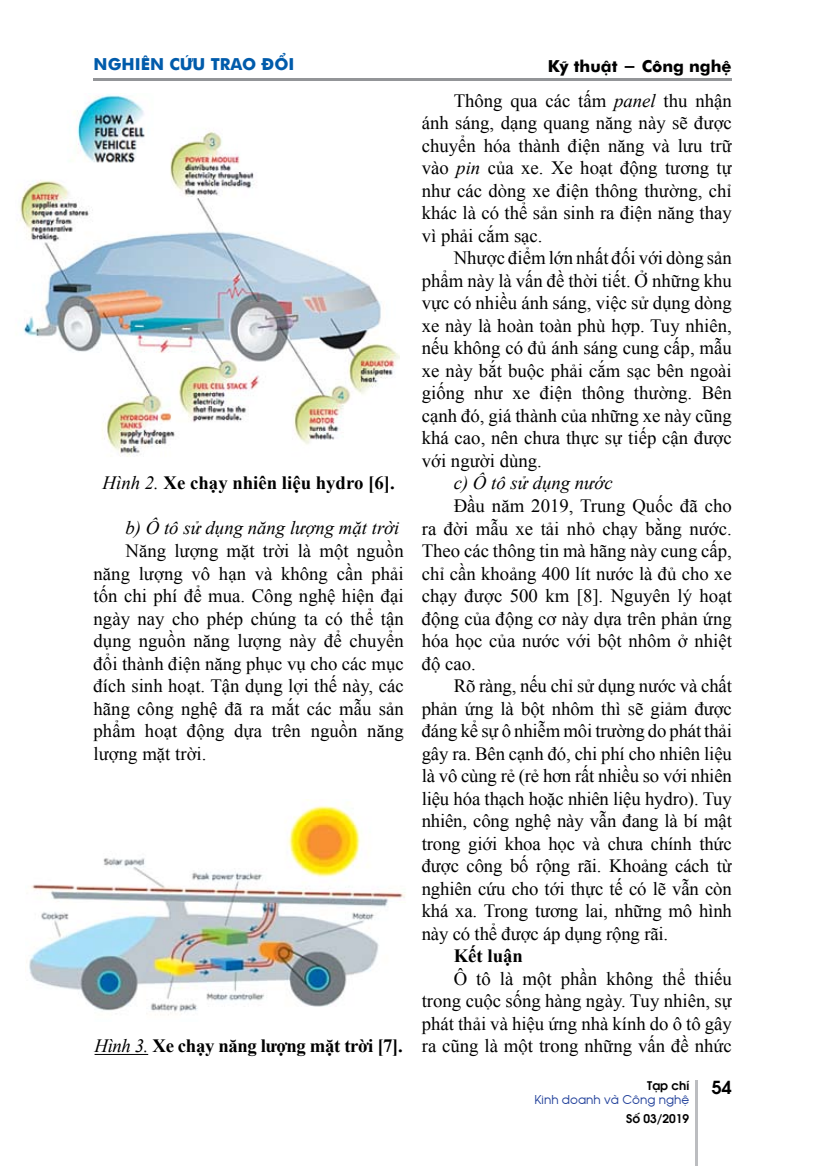
<style>
.page{position:relative;width:817px;height:1166px;background:#fff}
.page>*{position:absolute;margin:0;border:0;box-sizing:border-box;transform-origin:0 0}
.t1{font:18.75px/22.5px "Times New Roman";color:#000;text-align:justify}
.t2{font:italic 18.75px "Times New Roman";color:#000}
.t3{font:700 18.75px "Times New Roman";color:#000}
.t4{font:700 18.75px "Times New Roman";letter-spacing:-.02em;color:#000}
.t5{font:700 16.5px "Futura";color:#005bab}
.t6{font:700 16.5px "Futura";color:#000}
.t7{font:12px/14.4px "Avant Garde";color:#21409a}
.t8{font:600 12px "Avant Garde";color:#000}
.s1{font-weight:400;font-style:italic}
.s2{font-style:italic}
.s3{font-weight:600;color:#000}
.s4{font-weight:600;font-size:18px;color:#000}
</style>
<div class="page">
<hr style="left:94px;top:79px;width:637px;height:2px;background:#939598">
<hr style="left:695px;top:1080px;width:2px;height:85px;background:#bcbdc0">
<hr style="left:94px;top:1053px;width:54px;height:1px;background:#000">
<img style="left:19px;top:94px;width:381px;height:363px">
<img style="left:29px;top:799px;width:376px;height:217px">
<p class="t5" style="left:94px;top:52px;width:202px">NGHIÊN CỨU TRAO ĐỔI</p>
<p class="t6" style="left:547px;top:54px;width:185px">Kỹ thuật - Công nghệ</p>
<p class="t3" style="left:103px;top:470px;width:293px"><span class="s1">Hình 2.</span> Xe chạy nhiên liệu hydro [6].</p>
<p class="t2" style="left:125px;top:515px;width:275px">b) Ô tô sử dụng năng lượng mặt trời</p>
<p class="t1" style="left:94px;top:539px;width:311px;text-indent:32px">Năng lượng mặt trời là một nguồn năng lượng vô hạn và không cần phải tốn chi phí để mua. Công nghệ hiện đại ngày nay cho phép chúng ta có thể tận dụng nguồn năng lượng này để chuyển đổi thành điện năng phục vụ cho các mục đích sinh hoạt. Tận dụng lợi thế này, các hãng công nghệ đã ra mắt các mẫu sản phẩm hoạt động dựa trên nguồn năng lượng mặt trời.</p>
<p class="t4" style="left:94px;top:1032px;width:310px"><span class="s1">Hình 3.</span> Xe chạy năng lượng mặt trời [7].</p>
<p class="t1" style="left:421px;top:89px;width:311px;text-indent:32px">Thông qua các tấm <span class="s2">panel</span> thu nhận ánh sáng, dạng quang năng này sẽ được chuyển hóa thành điện năng và lưu trữ vào <span class="s2">pin</span> của xe. Xe hoạt động tương tự như các dòng xe điện thông thường, chỉ khác là có thể sản sinh ra điện năng thay vì phải cắm sạc.</p>
<p class="t1" style="left:421px;top:246px;width:311px;text-indent:32px">Nhược điểm lớn nhất đối với dòng sản phẩm này là vấn đề thời tiết. Ở những khu vực có nhiều ánh sáng, việc sử dụng dòng xe này là hoàn toàn phù hợp. Tuy nhiên, nếu không có đủ ánh sáng cung cấp, mẫu xe này bắt buộc phải cắm sạc bên ngoài giống như xe điện thông thường. Bên cạnh đó, giá thành của những xe này cũng khá cao, nên chưa thực sự tiếp cận được với người dùng.</p>
<p class="t2" style="left:453px;top:470px;width:161px">c) Ô tô sử dụng nước</p>
<p class="t1" style="left:421px;top:494px;width:311px;text-indent:32px">Đầu năm 2019, Trung Quốc đã cho ra đời mẫu xe tải nhỏ chạy bằng nước.<br>Theo các thông tin mà hãng này cung cấp, chỉ cần khoảng 400 lít nước là đủ cho xe chạy được 500 km [8]. Nguyên lý hoạt động của động cơ này dựa trên phản ứng hóa học của nước với bột nhôm ở nhiệt độ cao.</p>
<p class="t1" style="left:421px;top:674px;width:311px;text-indent:32px">Rõ ràng, nếu chỉ sử dụng nước và chất phản ứng là bột nhôm thì sẽ giảm được đáng kể sự ô nhiễm môi trường do phát thải gây ra. Bên cạnh đó, chi phí cho nhiên liệu là vô cùng rẻ (rẻ hơn rất nhiều so với nhiên liệu hóa thạch hoặc nhiên liệu hydro). Tuy nhiên, công nghệ này vẫn đang là bí mật trong giới khoa học và chưa chính thức được công bố rộng rãi. Khoảng cách từ nghiên cứu cho tới thực tế có lẽ vẫn còn khá xa. Trong tương lai, những mô hình này có thể được áp dụng rộng rãi.</p>
<p class="t3" style="left:453px;top:942px;width:71px">Kết luận</p>
<p class="t1" style="left:421px;top:966px;width:311px;text-indent:32px">Ô tô là một phần không thể thiếu trong cuộc sống hàng ngày. Tuy nhiên, sự phát thải và hiệu ứng nhà kính do ô tô gây ra cũng là một trong những vấn đề nhức</p>
<p class="t7" style="left:534px;top:1076px;width:199px;text-indent:113px"><span class="s3">Tạp chí</span> <span class="s4">54<br></span>Kinh doanh và Công nghệ</p>
<p class="t8" style="left:626px;top:1108px;width:65px">Số 03/2019</p>
</div>
